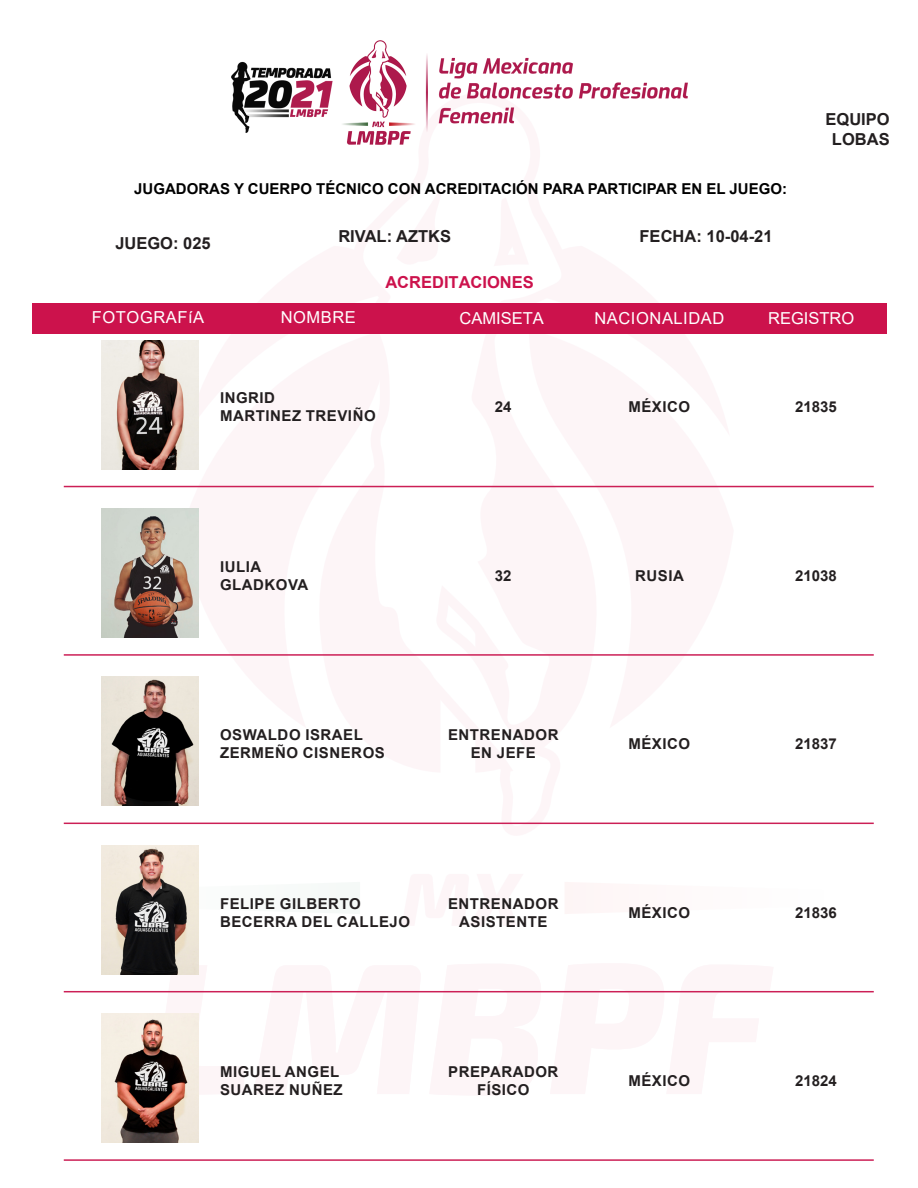
<style>
.page{position:relative;width:918px;height:1188px;background:#fff}
.page>*{position:absolute;margin:0;border:0;box-sizing:border-box;transform-origin:0 0}
.t1{font:700 16.5px/19.8px "Arial";color:#231f20;text-align:center}
.t2{font:16.5px "Arial";letter-spacing:.035em;color:#fff}
.t3{font:16.5px "Arial";color:#fff}
.t4{font:700 16.5px "Arial";color:#cc124c}
.t5{font:700 15px/18px "Arial";letter-spacing:.035em;color:#231f20;text-align:center}
.t6{font:700 15px "Arial";color:#000}
</style>
<div class="page">
<svg style="left:146px;top:953px;width:639px;height:153px"></svg>
<svg style="left:101px;top:871px;width:98px;height:54px"></svg>
<svg style="left:360px;top:485px;width:204px;height:340px"></svg>
<div style="left:33px;top:303px;width:854px;height:31px;background:#cc124c"></div>
<img style="left:232px;top:40px;width:455px;height:105px">
<img style="left:102px;top:340px;width:96px;height:129px">
<hr style="left:64px;top:486px;width:810px;height:1px;background:#cc1f56">
<img style="left:102px;top:509px;width:96px;height:129px">
<hr style="left:64px;top:654px;width:810px;height:2px;background:#cc1f56">
<img style="left:102px;top:677px;width:96px;height:129px">
<hr style="left:64px;top:823px;width:810px;height:1px;background:#cc1f56">
<img style="left:102px;top:845px;width:96px;height:129px">
<hr style="left:64px;top:991px;width:810px;height:1px;background:#cc1f56">
<img style="left:102px;top:1014px;width:96px;height:129px">
<hr style="left:64px;top:1159px;width:810px;height:2px;background:#cc1f56">
<p class="t6" style="left:134px;top:178px;width:654px">JUGADORAS Y CUERPO TÉCNICO CON ACREDITACIÓN PARA PARTICIPAR EN EL JUEGO:</p>
<p class="t1" style="left:115px;top:233px;width:97px">JUEGO: 025</p>
<p class="t1" style="left:338px;top:227px;width:114px">RIVAL: AZTKS</p>
<p class="t1" style="left:640px;top:227px;width:134px">FECHA: 10-04-21</p>
<p class="t4" style="left:385px;top:271px;width:150px">ACREDITACIONES</p>
<p class="t1" style="left:826px;top:110px;width:66px">EQUIPO<br>LOBAS</p>
<p class="t2" style="left:92px;top:306px;width:114px">FOTOGRAFíA</p>
<p class="t2" style="left:281px;top:306px;width:77px">NOMBRE</p>
<p class="t3" style="left:460px;top:307px;width:86px">CAMISETA</p>
<p class="t3" style="left:768px;top:307px;width:88px">REGISTRO</p>
<p class="t2" style="left:594px;top:307px;width:131px">NACIONALIDAD</p>
<p class="t5" style="left:220px;top:389px;width:57px">INGRID</p>
<p class="t5" style="left:220px;top:407px;width:157px">MARTINEZ TREVIÑO</p>
<p class="t5" style="left:211px;top:408px;width:120px">(APELLIDOS)&gt;&gt;</p>
<p class="t5" style="left:220px;top:558px;width:43px">IULIA</p>
<p class="t5" style="left:220px;top:576px;width:90px">GLADKOVA</p>
<p class="t5" style="left:495px;top:398px;width:18px">24</p>
<p class="t5" style="left:628px;top:398px;width:63px">MÉXICO</p>
<p class="t5" style="left:795px;top:398px;width:43px">21835</p>
<p class="t5" style="left:495px;top:567px;width:18px">32</p>
<p class="t5" style="left:635px;top:567px;width:50px">RUSIA</p>
<p class="t5" style="left:795px;top:567px;width:43px">21038</p>
<p class="t5" style="left:220px;top:726px;width:144px">OSWALDO ISRAEL</p>
<p class="t5" style="left:220px;top:744px;width:166px">ZERMEÑO CISNEROS</p>
<p class="t5" style="left:448px;top:726px;width:112px">ENTRENADOR<br>EN JEFE</p>
<p class="t5" style="left:628px;top:735px;width:63px">MÉXICO</p>
<p class="t5" style="left:795px;top:735px;width:43px">21837</p>
<p class="t5" style="left:220px;top:894px;width:142px">FELIPE GILBERTO</p>
<p class="t5" style="left:220px;top:912px;width:192px">BECERRA DEL CALLEJO</p>
<p class="t5" style="left:448px;top:894px;width:112px">ENTRENADOR<br>ASISTENTE</p>
<p class="t5" style="left:628px;top:903px;width:63px">MÉXICO</p>
<p class="t5" style="left:795px;top:903px;width:43px">21836</p>
<p class="t5" style="left:220px;top:1063px;width:121px">MIGUEL ANGEL</p>
<p class="t5" style="left:220px;top:1081px;width:124px">SUAREZ NUÑEZ</p>
<p class="t5" style="left:448px;top:1063px;width:112px">PREPARADOR<br>FÍSICO</p>
<p class="t5" style="left:628px;top:1072px;width:63px">MÉXICO</p>
<p class="t5" style="left:795px;top:1072px;width:43px">21824</p>
</div>
